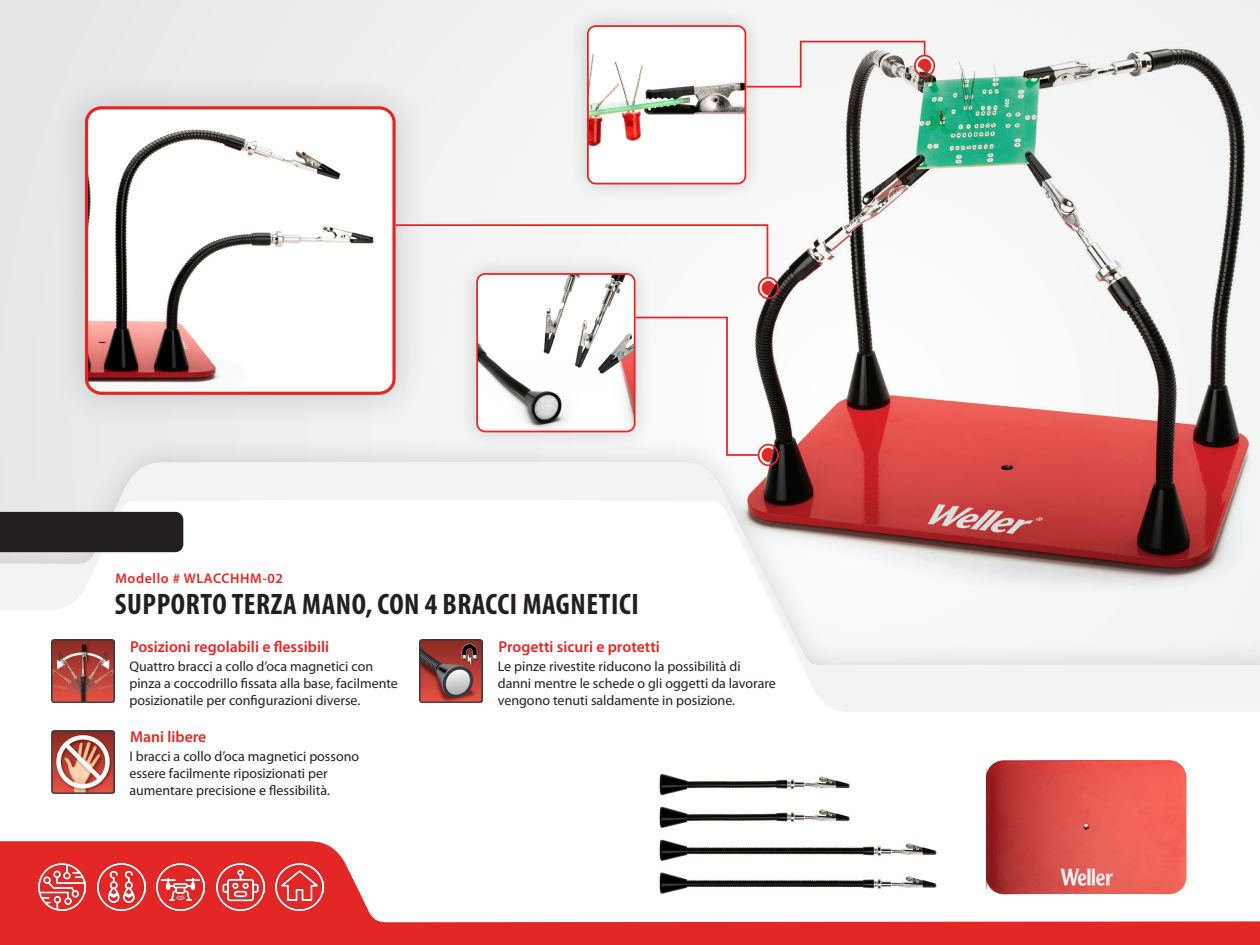
<style>
.page{position:relative;width:1260px;height:945px;background:#f0f1f2}
.page>*{position:absolute;margin:0;border:0;box-sizing:border-box;transform-origin:0 0}
.t1{font:700 condensed 29.75px "Myriad Pro";letter-spacing:.02em;color:#231f20}
.t2{font:600 15.75px "Myriad Pro";color:#e32626}
.t3{font:14px/16.8px "Myriad Pro";color:#231f20}
.t4{font:600 14px "Myriad Pro";letter-spacing:.04em;color:#e32626}
</style>
<div class="page">
<img style="left:661px;top:48px;width:584px;height:388px">
<div style="left:0;top:436px;width:1260px;height:509px;background:#231f20;opacity:.17"></div>
<div style="left:0;top:712px;width:1260px;height:129px;background:#fff"></div>
<svg style="left:0;top:462px;width:1260px;height:250px;fill:#f9f9f9"></svg>
<img style="left:652px;top:752px;width:294px;height:89px">
<img style="left:978px;top:748px;width:228px;height:93px">
<div style="left:569px;top:7px;width:195px;height:195px;background:#231f20;opacity:.2"></div>
<img style="left:588px;top:26px;width:157px;height:158px">
<div style="left:587px;top:25px;width:159px;height:159px;border:2px solid #e32626;border-radius:8px"></div>
<div style="left:458px;top:255px;width:195px;height:195px;background:#231f20;opacity:.2"></div>
<img style="left:477px;top:295px;width:157px;height:136px">
<div style="left:476px;top:273px;width:160px;height:159px;border:2px solid #e32626;border-radius:8px"></div>
<div style="left:51px;top:72px;width:379px;height:357px;background:#e6e7e8"></div>
<img style="left:87px;top:108px;width:305px;height:285px">
<div style="left:85px;top:106px;width:311px;height:289px;border:3px solid #e32626;border-radius:15px"></div>
<div style="left:758px;top:444px;width:21px;height:22px;border:2px solid #e32626;border-radius:50%"></div>
<svg style="left:634px;top:316px;width:139px;height:146px"></svg>
<div style="left:758px;top:277px;width:21px;height:22px;border:2px solid #e32626;border-radius:50%"></div>
<svg style="left:394px;top:223px;width:381px;height:72px"></svg>
<div style="left:914px;top:55px;width:21px;height:22px;border:2px solid #e32626;border-radius:50%"></div>
<svg style="left:745px;top:40px;width:186px;height:48px"></svg>
<div style="left:0;top:512px;width:183px;height:40px;background:#231f20"></div>
<img style="left:420px;top:640px;width:63px;height:63px">
<img style="left:52px;top:730px;width:63px;height:63px">
<img style="left:52px;top:640px;width:63px;height:63px">
<svg style="left:0;top:841px;width:1260px;height:104px"></svg>
<img style="left:38px;top:863px;width:48px;height:48px">
<img style="left:98px;top:863px;width:47px;height:48px">
<img style="left:157px;top:863px;width:48px;height:48px">
<img style="left:216px;top:863px;width:48px;height:48px">
<img style="left:276px;top:863px;width:47px;height:48px">
<p class="t4" style="left:115px;top:570px;width:169px">Modello # WLACCHHM-02</p>
<p class="t1" style="left:115px;top:588px;width:526px">SUPPORTO TERZA MANO, CON 4 BRACCI MAGNETICI</p>
<p class="t2" style="left:130px;top:638px;width:201px">Posizioni regolabili e flessibili</p>
<p class="t3" style="left:129px;top:658px;width:270px">Quattro bracci a collo d’oca magnetici con pinza a coccodrillo fissata alla base, facilmente posizionatile per configurazioni diverse.</p>
<p class="t2" style="left:130px;top:728px;width:78px">Mani libere</p>
<p class="t3" style="left:129px;top:748px;width:231px">I bracci a collo d’oca magnetici possono essere facilmente riposizionati per aumentare precisione e flessibilità.</p>
<p class="t2" style="left:498px;top:638px;width:163px">Progetti sicuri e protetti</p>
<p class="t3" style="left:498px;top:658px;width:280px">Le pinze rivestite riducono la possibilità di danni mentre le schede o gli oggetti da lavorare vengono tenuti saldamente in posizione.</p>
</div>
